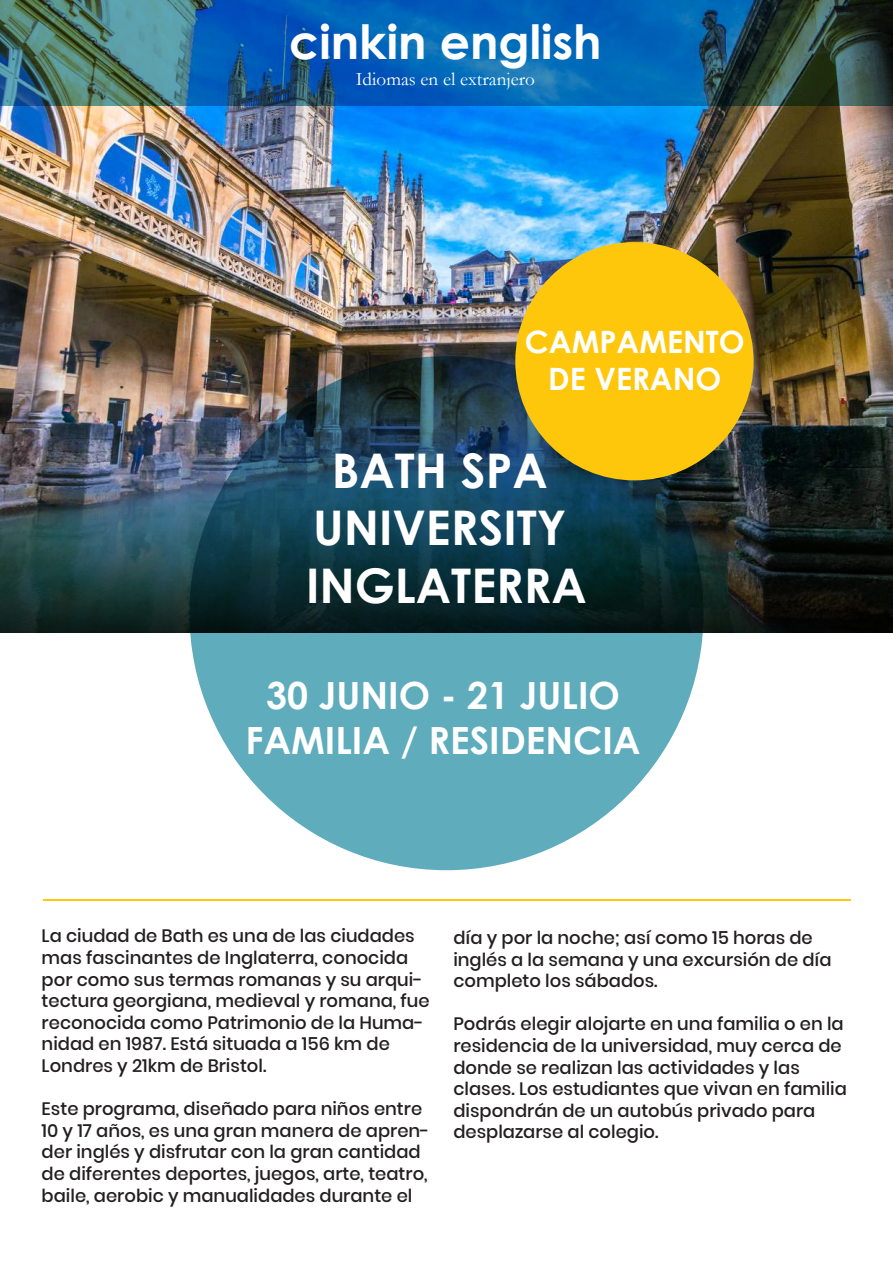
<style>
.page{position:relative;width:893px;height:1263px;background:#fff}
.page>*{position:absolute;margin:0;border:0;box-sizing:border-box;transform-origin:0 0}
.t1{font:700 47.85px/57.3px "Century Gothic";color:#fff;text-align:center}
.t2{font:700 47.4px "Century Gothic";color:#fff}
.t3{font:700 37.5px/45px "Century Gothic";color:#fff;text-align:center}
.t4{font:700 30.75px/36.9px "Century Gothic";color:#fff;text-align:center}
.t5{font:19.2px "Garamond";color:#fff}
.t6{font:500 18px/21.6px "Poppins";color:#231f20}
</style>
<div class="page">
<hr style="left:43px;top:899px;width:808px;height:2px;background:#fec70c">
<img style="left:0;top:106px;width:893px;height:314px">
<img style="left:0;top:420px;width:893px;height:212px">
<svg style="left:189px;top:356px;width:514px;height:514px;background:#366d7d"></svg>
<div style="left:515px;top:242px;width:239px;height:238px;background:#fec70c;border-radius:50%"></div>
<img style="left:0;top:0;width:893px;height:106px">
<h2 class="t2" style="left:289px;top:12px;width:314px">cinkin english</h2>
<p class="t5" style="left:356px;top:69px;width:181px">Idiomas en el extranjero</p>
<h3 class="t4" style="left:525px;top:323px;width:221px">CAMPAMENTO<br>DE VERANO</h3>
<h1 class="t1" style="left:306px;top:440px;width:282px">BATH SPA<br>UNIVERSITY<br>INGLATERRA</h1>
<h3 class="t3" style="left:245px;top:672px;width:397px">30 JUNIO - 21 JULIO<br>FAMILIA / RESIDENCIA</h3>
<p class="t6" style="left:42px;top:925px;width:390px">La ciudad de Bath es una de las ciudades mas fascinantes de Inglaterra, conocida por como sus termas romanas y su arqui&shy;tectura georgiana, medieval y romana, fue reconocida como Patrimonio de la Huma&shy;nidad en 1987. Está situada a 156 km de Londres y 21km de Bristol.</p>
<p class="t6" style="left:42px;top:1098px;width:389px">Este programa, diseñado para niños entre 10 y 17 años, es una gran manera de apren&shy;der inglés y disfrutar con la gran cantidad de diferentes deportes, juegos, arte, teatro, baile, aerobic y manualidades durante el</p>
<p class="t6" style="left:453px;top:927px;width:380px">día y por la noche; así como 15 horas de inglés a la semana y una excursión de día completo los sábados.</p>
<p class="t6" style="left:453px;top:1013px;width:395px">Podrás elegir alojarte en una familia o en la residencia de la universidad, muy cerca de donde se realizan las actividades y las clases. Los estudiantes que vivan en familia dispondrán de un autobús privado para desplazarse al colegio.</p>
</div>
